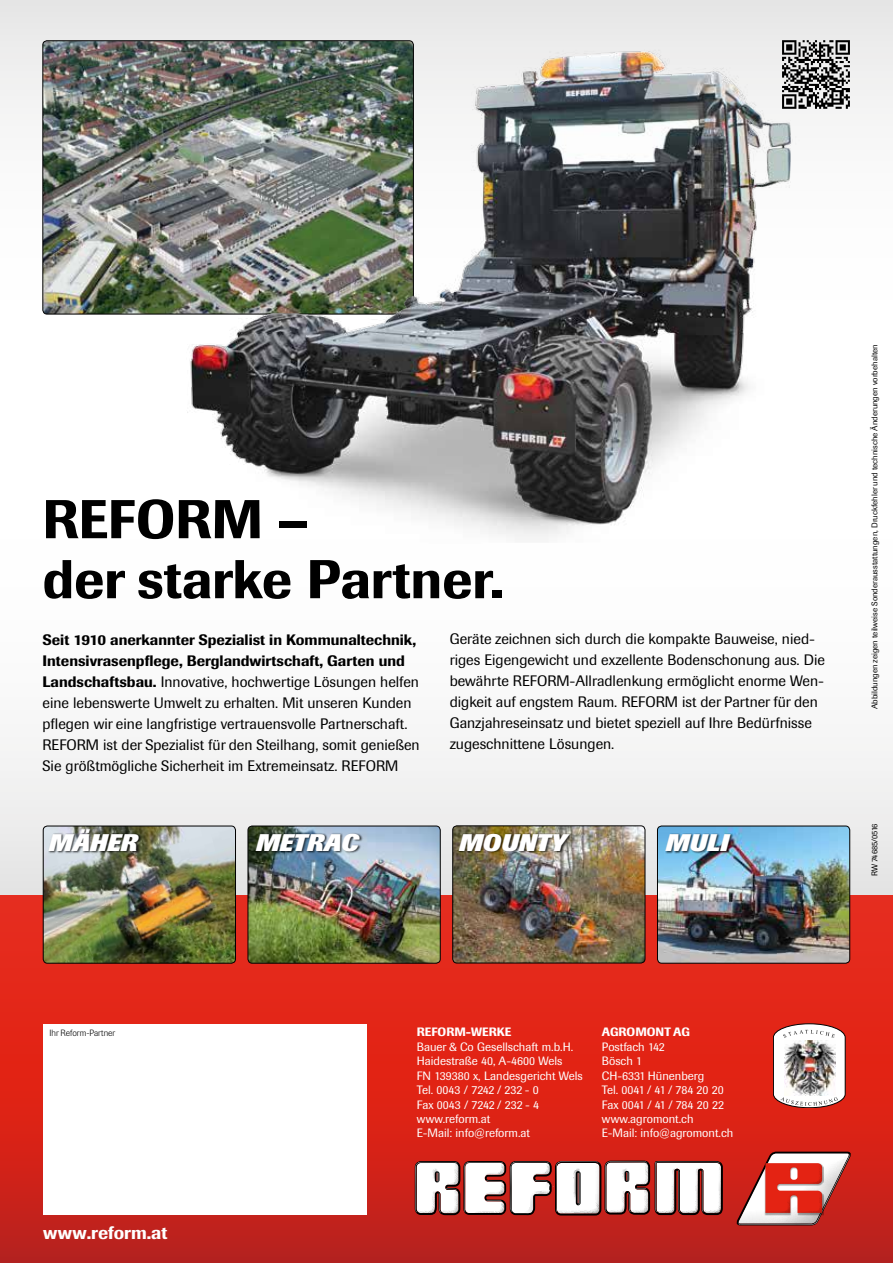
<style>
.page{position:relative;width:893px;height:1263px;background:#fff}
.page>*{position:absolute;margin:0;border:0;box-sizing:border-box;transform-origin:0 0}
.t1{font:500 54px/60px "Imago BQ";color:#000}
.t2{font:italic 800 23.85px "Imago BQ";color:#fff}
.t3{font:500 18px "Imago BQ";color:#fff}
.t4{font:15px/21px "Imago BQ";color:#000}
.t5{font:12px/14.4px "Imago BQ";color:#fff}
.t6{font:500 12px "Imago BQ";color:#fff}
.t7{font:300 9px "Imago BQ";color:#000}
.t8{font:8.25px "Imago BQ";color:#000}
.s1{font-weight:500}
</style>
<div class="page">
<div style="left:0;top:0;width:893px;height:366px;background:linear-gradient(to bottom,#e6e6e6,#fff)"></div>
<svg style="left:0;top:894px;width:892px;height:369px;background:#d62419"></svg>
<div style="left:0;top:462px;width:893px;height:432px;background:linear-gradient(to right,#f8f8f8,#f8f8f8)"></div>
<div style="left:43px;top:1024px;width:324px;height:191px;background:#fff"></div>
<img style="left:43px;top:41px;width:76px;height:273px">
<img style="left:657px;top:826px;width:193px;height:137px">
<div style="left:657px;top:826px;width:193px;height:137px;border:1px solid #000;border-radius:4px"></div>
<div style="left:665px;top:833px;width:69px;height:21px;background:#000;opacity:.75"></div>
<img style="left:248px;top:826px;width:192px;height:137px">
<div style="left:248px;top:826px;width:193px;height:137px;border:1px solid #000;border-radius:4px"></div>
<div style="left:255px;top:833px;width:108px;height:21px;background:#000;opacity:.75"></div>
<img style="left:43px;top:826px;width:192px;height:137px">
<div style="left:43px;top:826px;width:193px;height:137px;border:1px solid #000;border-radius:4px"></div>
<div style="left:48px;top:829px;width:94px;height:25px;background:#000;opacity:.75"></div>
<svg style="left:415px;top:1160px;width:308px;height:55px"></svg>
<svg style="left:735px;top:1148px;width:117px;height:80px"></svg>
<img style="left:773px;top:1024px;width:72px;height:84px">
<img style="left:453px;top:826px;width:192px;height:137px">
<div style="left:452px;top:825px;width:193px;height:138px;border:1px solid #000;border-radius:4px"></div>
<div style="left:458px;top:833px;width:115px;height:21px;background:#000;opacity:.75"></div>
<img style="left:119px;top:17px;width:712px;height:526px">
<img style="left:771px;top:30px;width:90px;height:89px">
<svg style="left:892px;top:894px;width:1px;height:369px"></svg>
<h1 class="t1" style="left:43px;top:489px;width:463px">REFORM –<br>der starke Partner.</h1>
<p class="t4" style="left:43px;top:629px;width:379px"><span class="s1">Seit 1910 anerkannter Spezialist in Kommunaltechnik, Intensivrasenpflege, Berglandwirtschaft, Garten und Landschaftsbau.</span> Innovative, hochwertige Lösungen helfen eine lebenswerte Umwelt zu erhalten. Mit unseren Kunden pflegen wir eine langfristige vertrauensvolle Partnerschaft.<br>REFORM ist der Spezialist für den Steilhang, somit genießen Sie größtmögliche Sicherheit im Extremeinsatz. REFORM</p>
<p class="t4" style="left:450px;top:628px;width:377px">Geräte zeichnen sich durch die kompakte Bauweise, nied&shy;riges Eigengewicht und exzellente Bodenschonung aus. Die bewährte REFORM-Allradlenkung ermöglicht enorme Wen&shy;digkeit auf engstem Raum. REFORM ist der Partner für den Ganzjahreseinsatz und bietet speziell auf Ihre Bedürfnisse zugeschnittene Lösungen.</p>
<h2 class="t2" style="left:49px;top:828px;width:90px">MÄHER</h2>
<h2 class="t2" style="left:256px;top:828px;width:104px">METRAC</h2>
<h2 class="t2" style="left:666px;top:828px;width:65px">MULI</h2>
<h2 class="t2" style="left:459px;top:828px;width:109px">MOUNTY</h2>
<p class="t8" style="left:870px;top:709px;width:366px;rotate:-90deg">Abbildungen zeigen teilweise Sonderausstattungen, Druckfehler und technische Änderungen vorbehalten</p>
<p class="t8" style="left:870px;top:876px;width:54px;rotate:-90deg">RW 74685/0516</p>
<p class="t7" style="left:50px;top:1028px;width:67px">Ihr Reform-Partner</p>
<p class="t3" style="left:43px;top:1222px;width:126px">www.reform.at</p>
<p class="t6" style="left:417px;top:1025px;width:96px">REFORM-WERKE</p>
<p class="t5" style="left:417px;top:1039px;width:167px">Bauer &amp; Co Gesellschaft m.b.H.<br>Haidestraße 40, A-4600 Wels<br>FN 139380 x, Landesgericht Wels<br>Tel. 0043 / 7242 / 232 - 0<br>Fax 0043 / 7242 / 232 - 4 www.reform.at<br>E-Mail: info@reform.at</p>
<p class="t6" style="left:602px;top:1025px;width:90px">AGROMONT AG</p>
<p class="t5" style="left:602px;top:1039px;width:133px">Postfach 142<br>Bösch 1<br>CH-6331 Hünenberg<br>Tel. 0041 / 41 / 784 20 20<br>Fax 0041 / 41 / 784 20 22 www.agromont.ch<br>E-Mail: info@agromont.ch</p>
</div>
